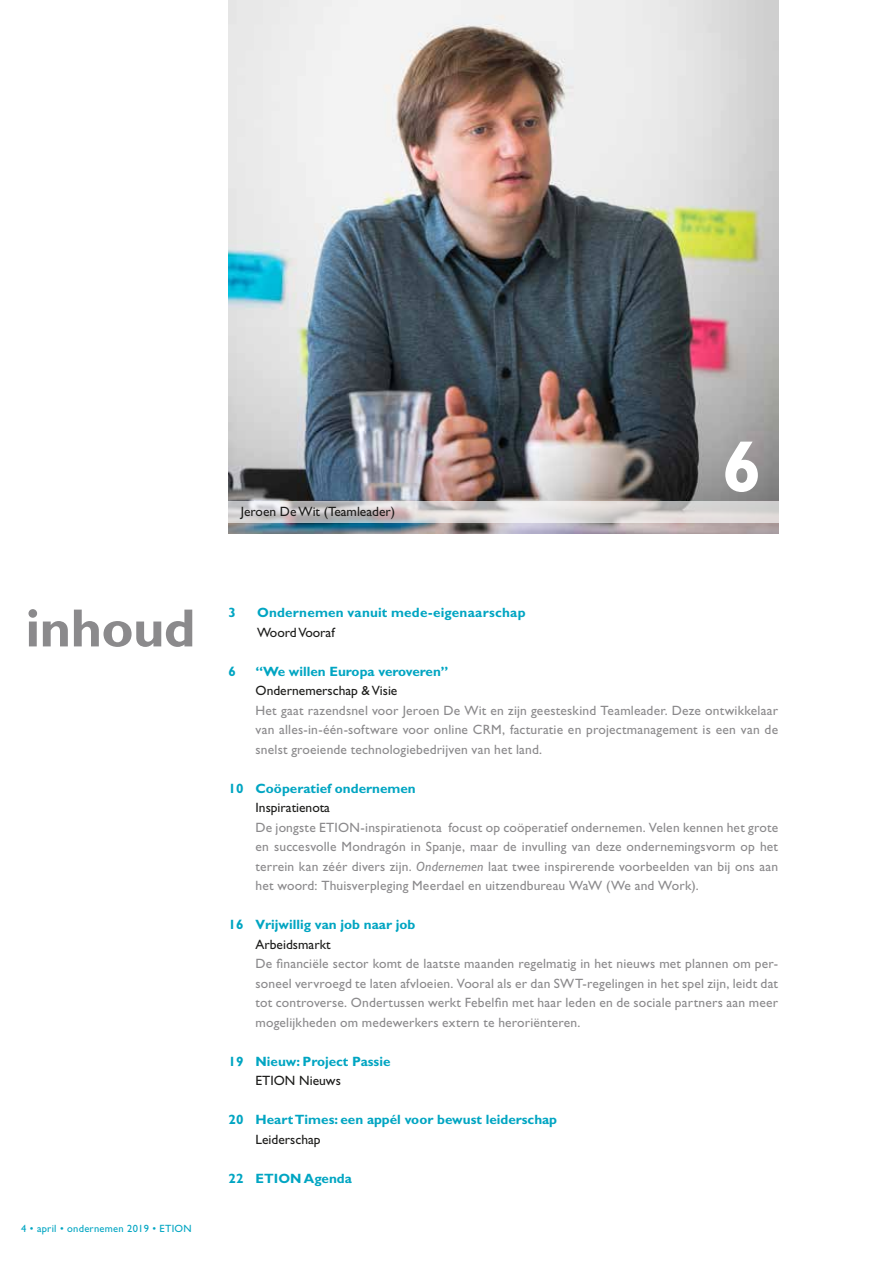
<style>
.page{position:relative;width:893px;height:1263px;background:#fff}
.page>*{position:absolute;margin:0;border:0;box-sizing:border-box;transform-origin:0 0}
.t1{font:700 72px "Gill Sans Std";color:#fff}
.t2{font:700 54px "Gill Sans Std";letter-spacing:-.01em;color:#8b8a8c}
.t3{font:13.5px/19.5px "Gill Sans Std";letter-spacing:.015em;color:#8b8a8c;text-align:justify}
.t4{font:700 13.5px "Gill Sans Std";color:#00a5c2}
.t5{font:13.5px "Gill Sans Std";color:#1d1d1b}
.t6{font:10.5px "Gill Sans Std";letter-spacing:.025em;color:#00a5c2}
.s1{font-style:italic}
</style>
<div class="page">
<img style="left:229px;top:0;width:550px;height:533px">
<svg style="left:229px;top:501px;width:550px;height:21px;background:#d5d2d2"></svg>
<h2 class="t2" style="left:26px;top:596px;width:171px">inhoud</h2>
<p class="t6" style="left:21px;top:1222px;width:172px">4 • april • ondernemen 2019 • ETION</p>
<p class="t5" style="left:241px;top:503px;width:156px">Jeroen De Wit (Teamleader)</p>
<h1 class="t1" style="left:722px;top:424px;width:41px">6</h1>
<p class="t4" style="left:229px;top:605px;width:9px">3</p>
<p class="t4" style="left:257px;top:605px;width:270px">Ondernemen vanuit mede-eigenaarschap</p>
<p class="t5" style="left:257px;top:624px;width:79px">Woord Vooraf</p>
<p class="t4" style="left:229px;top:663px;width:9px">6</p>
<p class="t4" style="left:256px;top:663px;width:194px">“We willen Europa veroveren”</p>
<p class="t5" style="left:256px;top:683px;width:143px">Ondernemerschap &amp; Visie</p>
<p class="t3" style="left:256px;top:701px;width:524px">Het gaat razendsnel voor Jeroen De Wit en zijn geesteskind Teamleader. Deze ontwikkelaar van alles-in-één-software voor online CRM, facturatie en projectmanagement is een van de snelst groeiende technologiebedrijven van het land.</p>
<p class="t4" style="left:229px;top:780px;width:189px">10 Coöperatief ondernemen</p>
<p class="t5" style="left:256px;top:800px;width:76px">Inspiratienota</p>
<p class="t3" style="left:256px;top:817px;width:524px">De jongste ETION-inspiratienota focust op coöperatief ondernemen. Velen kennen het grote en succesvolle Mondragón in Spanje, maar de invulling van deze ondernemingsvorm op het terrein kan zéér divers zijn. <span class="s1">Ondernemen</span> laat twee inspirerende voorbeelden van bij ons aan het woord: Thuisverpleging Meerdael en uitzendbureau WaW (We and Work).</p>
<p class="t4" style="left:229px;top:917px;width:188px">16 Vrijwillig van job naar job</p>
<p class="t5" style="left:256px;top:936px;width:77px">Arbeidsmarkt</p>
<p class="t3" style="left:256px;top:954px;width:524px">De financiële sector komt de laatste maanden regelmatig in het nieuws met plannen om per&shy;soneel vervroegd te laten afvloeien. Vooral als er dan SWT-regelingen in het spel zijn, leidt dat tot controverse. Ondertussen werkt Febelfin met haar leden en de sociale partners aan meer mogelijkheden om medewerkers extern te heroriënteren.</p>
<p class="t4" style="left:229px;top:1053px;width:163px">19 Nieuw: Project Passie</p>
<p class="t5" style="left:256px;top:1073px;width:87px">ETION Nieuws</p>
<p class="t4" style="left:229px;top:1112px;width:330px">20 Heart Times: een appél voor bewust leiderschap</p>
<p class="t5" style="left:256px;top:1131px;width:66px">Leiderschap</p>
<p class="t4" style="left:229px;top:1170px;width:125px">22 ETION Agenda</p>
</div>
